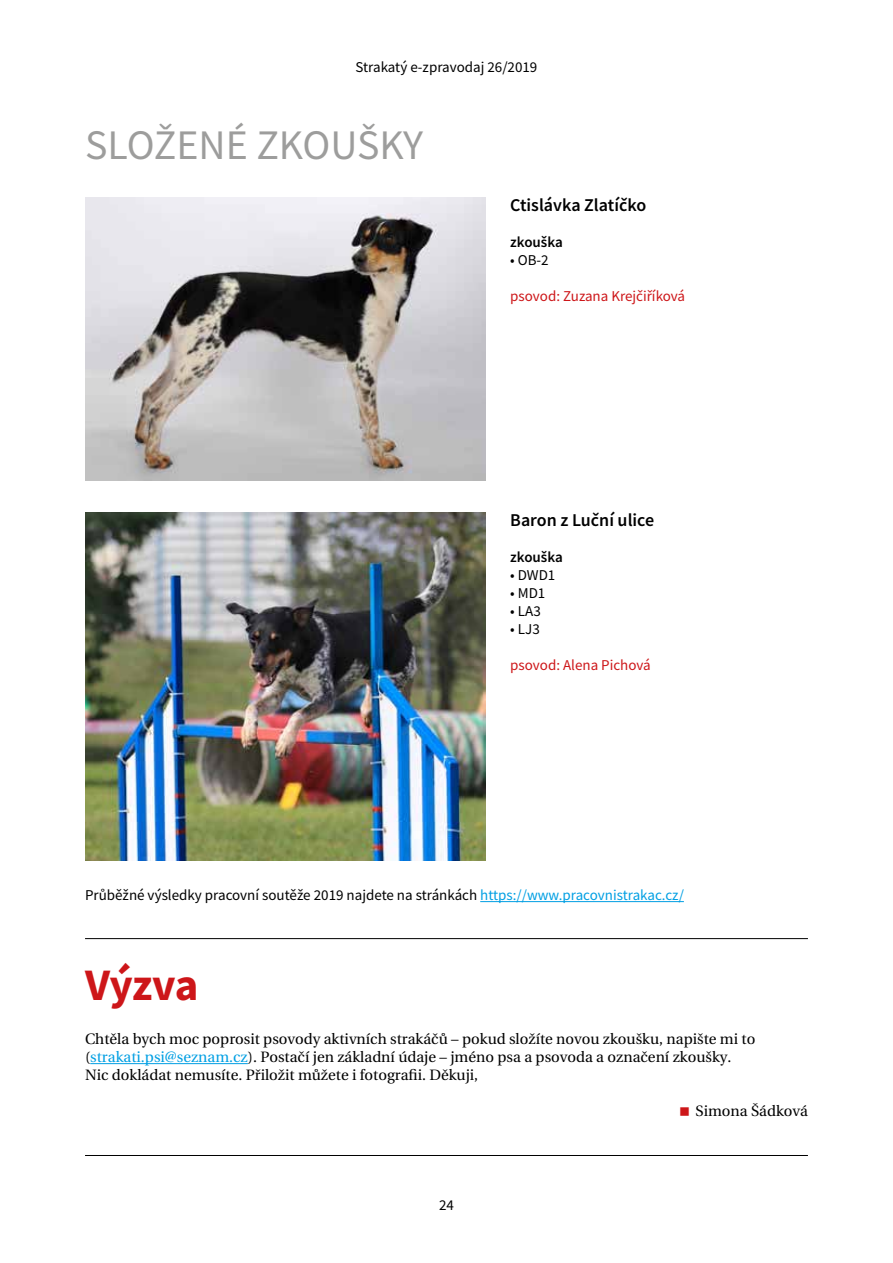
<style>
.page{position:relative;width:893px;height:1263px;background:#fff}
.page>*{position:absolute;margin:0;border:0;box-sizing:border-box;transform-origin:0 0}
.t1{font:700 45px "Source Sans Pro";letter-spacing:-.015em;color:#cd1619}
.t2{font:42px "Source Sans Pro";color:#9d9d9c}
.t3{font:600 18px "Source Sans Pro";color:#000}
.t4{font:15px/18px "Utopia CE";color:#000}
.t5{font:15px "Source Sans Pro";color:#000}
.t6{font:15px "Source Sans Pro";color:#cd1619}
.t7{font:600 15px "Source Sans Pro";color:#000}
.s1{color:#009fe3}
</style>
<div class="page">
<img style="left:85px;top:198px;width:401px;height:282px">
<img style="left:85px;top:512px;width:401px;height:348px">
<hr style="left:480px;top:901px;width:204px;height:1px;background:#009fe3">
<hr style="left:90px;top:1063px;width:158px;height:1px;background:#009fe3">
<hr style="left:85px;top:938px;width:723px;height:1px;background:#000">
<hr style="left:85px;top:1155px;width:723px;height:1px;background:#000">
<p class="t5" style="left:356px;top:57px;width:183px">Strakatý e-zpravodaj 26/2019</p>
<h2 class="t2" style="left:85px;top:118px;width:340px">Slože né zkoušky</h2>
<p class="t3" style="left:510px;top:193px;width:137px">Ctislávka Zlatíčko</p>
<p class="t7" style="left:510px;top:232px;width:54px">zkouška</p>
<p class="t5" style="left:510px;top:251px;width:40px">• OB-2</p>
<p class="t6" style="left:510px;top:287px;width:176px">psovod: Zuzana Krejčiříková</p>
<p class="t3" style="left:510px;top:508px;width:145px">Baron z Luční ulice</p>
<p class="t7" style="left:510px;top:547px;width:54px">zkouška</p>
<p class="t5" style="left:510px;top:565px;width:47px">• DWD1</p>
<p class="t5" style="left:510px;top:583px;width:37px">• MD1</p>
<p class="t5" style="left:510px;top:601px;width:32px">• LA3</p>
<p class="t5" style="left:510px;top:619px;width:31px">• LJ3</p>
<p class="t6" style="left:510px;top:655px;width:142px">psovod: Alena Pichová</p>
<p class="t5" style="left:85px;top:885px;width:600px">Průběžné výsledky pracovní soutěže 2019 najdete na stránkách <span class="s1">https://www.pracovnistrakac.cz/</span></p>
<h1 class="t1" style="left:85px;top:955px;width:115px">Výzva</h1>
<p class="t4" style="left:85px;top:1030px;width:672px">Chtěla bych moc poprosit psovody aktivních strakáčů – pokud složíte novou zkoušku, napište mi to (<span class="s1">strakati.psi@seznam.cz</span>). Postačí jen základní údaje – jméno psa a psovoda a označení zkoušky.<br>Nic dokládat nemusíte. Přiložit můžete i fotografii. Děkuji,</p>
<p class="t4" style="left:696px;top:1102px;width:114px">Simona Šádková</p>
<p class="t5" style="left:439px;top:1196px;width:16px">24</p>
</div>
